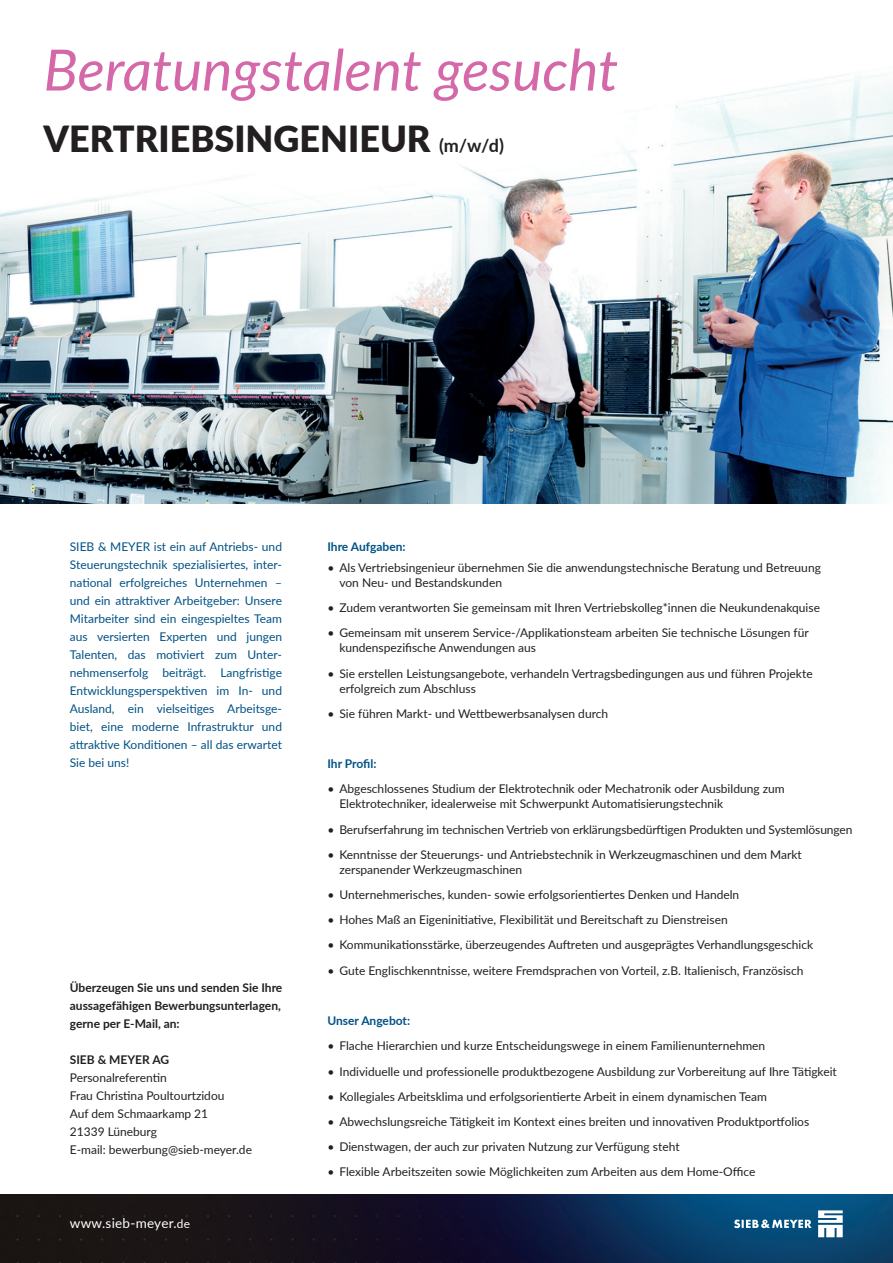
<style>
.page{position:relative;width:893px;height:1263px;background:#fff}
.page>*{position:absolute;margin:0;border:0;box-sizing:border-box;transform-origin:0 0}
.t1{font:italic 57px "Lato";color:#d468a8}
.t2{font:900 36px "Lato";color:#231f20}
.t3{font:13.5px "Lato";letter-spacing:.02em;color:#fff}
.t4{font:12px/15px "Lato";color:#231f20}
.t5{font:12px/18px "Lato";color:#005285;text-align:justify}
.t6{font:700 12px/18px "Lato";color:#231f20}
.t7{font:700 12px "Lato";color:#005285}
.s1{font-weight:700;font-size:18px}
.s2{font-size:11.85px}
</style>
<div class="page">
<img style="left:0;top:1195px;width:893px;height:68px">
<svg style="left:734px;top:1219px;width:78px;height:9px"></svg>
<svg style="left:818px;top:1210px;width:25px;height:27px"></svg>
<img style="left:0;top:74px;width:893px;height:430px">
<p class="t1" style="left:44px;top:29px;width:576px">Beratungstalent gesucht</p>
<p class="t2" style="left:44px;top:112px;width:462px">VERTRIEBSINGENIEUR <span class="s1">(m/w/d)</span></p>
<p class="t5" style="left:70px;top:537px;width:214px">SIEB &amp; MEYER ist ein auf Antriebs- und Steuerungstechnik spezialisiertes, inter&shy;national erfolgreiches Unternehmen – und ein attraktiver Arbeitgeber: Unsere Mitarbeiter sind ein eingespieltes Team aus versierten Experten und jungen Talenten, das motiviert zum Unter&shy;nehmenserfolg beiträgt. Langfristige Entwicklungsperspektiven im In- und Ausland, ein vielseitiges Arbeitsge&shy;biet, eine moderne Infrastruktur und attraktive Konditionen – all das erwartet Sie bei uns!</p>
<p class="t7" style="left:327px;top:538px;width:80px">Ihre Aufgaben:</p>
<p class="t4" style="left:339px;top:560px;width:483px;text-indent:-12px">• Als Vertriebsingenieur übernehmen Sie die anwendungstechnische Beratung und Betreuung von Neu- und Bestandskunden</p>
<p class="t4" style="left:327px;top:600px;width:494px">• Zudem verantworten Sie gemeinsam mit Ihren Vertriebskolleg*innen die Neukundenakquise</p>
<p class="t4" style="left:339px;top:625px;width:471px;text-indent:-12px">• Gemeinsam mit unserem Service-/Applikationsteam arbeiten Sie technische Lösungen für kundenspezifische Anwendungen aus</p>
<p class="t4" style="left:339px;top:665px;width:475px;text-indent:-12px">• Sie erstellen Leistungsangebote, verhandeln Vertragsbedingungen aus und führen Projekte erfolgreich zum Abschluss</p>
<p class="t4" style="left:327px;top:705px;width:282px">• Sie führen Markt- und Wettbewerbsanalysen durch</p>
<p class="t7" style="left:327px;top:755px;width:51px">Ihr Profil:</p>
<p class="t4" style="left:339px;top:781px;width:447px;text-indent:-12px">• Abgeschlossenes Studium der Elektrotechnik oder Mechatronik oder Ausbildung zum<br>Elektrotechniker, idealerweise mit Schwerpunkt Automatisierungstechnik</p>
<p class="t4" style="left:327px;top:821px;width:526px">• Berufserfahrung im technischen Vertrieb von erklärungsbedürftigen Produkten und Systemlösungen</p>
<p class="t4" style="left:339px;top:846px;width:464px;text-indent:-12px">• Kenntnisse der Steuerungs- und Antriebstechnik in Werkzeugmaschinen und dem Markt zerspanender Werkzeugmaschinen</p>
<p class="t4" style="left:327px;top:887px;width:413px">• Unternehmerisches, kunden- sowie erfolgsorientiertes Denken und Handeln</p>
<p class="t4" style="left:327px;top:912px;width:402px">• Hohes Maß an Eigeninitiative, Flexibilität und Bereitschaft zu Dienstreisen</p>
<p class="t4" style="left:327px;top:937px;width:487px">• Kommunikationsstärke, überzeugendes Auftreten und ausgeprägtes Verhandlungsgeschick</p>
<p class="t4" style="left:327px;top:962px;width:478px">• Gute Englischkenntnisse, weitere Fremdsprachen von Vorteil, z.B. Italienisch, Französisch</p>
<p class="t7" style="left:327px;top:1012px;width:84px">Unser Angebot:</p>
<p class="t4" style="left:327px;top:1038px;width:439px">• Flache Hierarchien und kurze Entscheidungswege in einem Familienunternehmen</p>
<p class="t4" style="left:327px;top:1063px;width:511px">• Individuelle und professionelle produktbezogene Ausbildung zur Vorbereitung auf Ihre Tätigkeit</p>
<p class="t4" style="left:327px;top:1088px;width:441px">• Kollegiales Arbeitsklima und erfolgsorientierte Arbeit in einem dynamischen Team</p>
<p class="t4" style="left:327px;top:1113px;width:483px">• Abwechslungsreiche Tätigkeit im Kontext eines breiten und innovativen Produktportfolios</p>
<p class="t4" style="left:327px;top:1139px;width:354px">• Dienstwagen, der auch zur privaten Nutzung zur Verfügung steht</p>
<p class="t4" style="left:327px;top:1164px;width:430px">• Flexible Arbeitszeiten sowie Möglichkeiten zum Arbeiten aus dem Home-Office</p>
<p class="t6" style="left:70px;top:978px;width:214px">Überzeugen Sie uns und senden Sie Ihre aussagefähigen Bewerbungsunterlagen, gerne per E-Mail, an:</p>
<p class="t6" style="left:70px;top:1050px;width:101px">SIEB &amp; MEYER AG</p>
<p class="t4" style="left:70px;top:1068px;width:156px;line-height:18px">Personalreferentin<br>Frau Christina Poultourtzidou</p>
<p class="t4" style="left:70px;top:1106px;width:140px">Auf dem Schmaarkamp 21</p>
<p class="t4" style="left:70px;top:1124px;width:89px">21339 Lüneburg</p>
<p class="t4" style="left:70px;top:1142px;width:184px">E-mail: bewerbung@sieb-meyer.de</p>
<p class="t3" style="left:70px;top:1214px;width:122px">www.sieb-meyer.<span class="s2">de</span></p>
</div>
